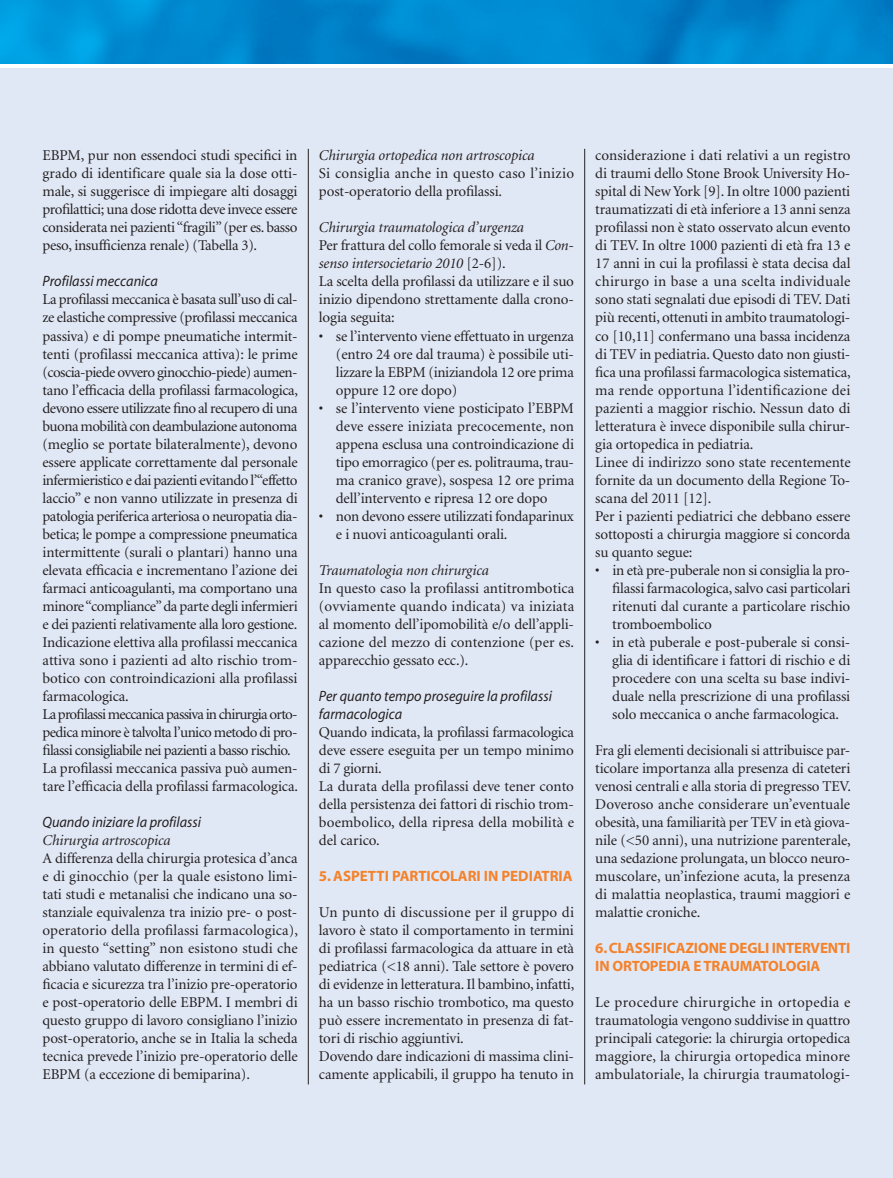
<style>
.page{position:relative;width:893px;height:1178px;background:#fff}
.page>*{position:absolute;margin:0;border:0;box-sizing:border-box;transform-origin:0 0}
.t1{font:15px/18px "Minion";letter-spacing:-.01em;color:#231f20;text-align:justify}
.t2{font:italic 15px/18px "Myriad";color:#231f20;scale:.95 1}
.t3{font:700 15px/18px "Myriad";letter-spacing:-.01em;color:#f4822b}
.t4{font:italic 15px "Minion";letter-spacing:-.01em;color:#231f20}
.t5{font:15px/18px "Minion";letter-spacing:.01em;color:#231f20}
.s1{font-style:italic}
</style>
<div class="page">
<div style="left:0;top:68px;width:893px;height:1110px;background:#e1e8f5"></div>
<svg style="left:0;top:0;width:893px;height:64px;background:#0088ce"></svg>
<hr style="left:308px;top:149px;width:1px;height:935px;background:#231f20">
<hr style="left:584px;top:149px;width:1px;height:935px;background:#231f20">
<p class="t1" style="left:43px;top:147px;width:257px">EBPM, pur non essendoci studi specifici in grado di identificare quale sia la dose otti&shy;male, si suggerisce di impiegare alti dosaggi profilattici; una dose ridotta deve invece essere considerata nei pazienti “fragili” (per es. basso peso, insufficienza renale) (Tabella 3).</p>
<p class="t2" style="left:43px;top:273px;width:123px">Profilassi meccanica</p>
<p class="t1" style="left:43px;top:291px;width:257px;text-align:left">La profilassi meccanica è basata sull’uso di cal&shy;ze elastiche compressive (profilassi meccanica passiva) e di pompe pneumatiche intermit&shy;tenti (profilassi meccanica attiva): le prime (coscia-piede ovvero ginocchio-piede) aumen&shy;tano l’efficacia della profilassi farmacologica, devono essere utilizzate fino al recupero di una buona mobilità con deambulazione autonoma (meglio se portate bilateralmente), devono essere applicate correttamente dal personale infermieristico e dai pazienti evitando l’“effetto laccio” e non vanno utilizzate in presenza di patologia periferica arteriosa o neuropatia dia&shy;betica; le pompe a compressione pneumatica intermittente (surali o plantari) hanno una elevata efficacia e incrementano l’azione dei farmaci anticoagulanti, ma comportano una minore “compliance” da parte degli infermieri e dei pazienti relativamente alla loro gestione.<br>Indicazione elettiva alla profilassi meccanica attiva sono i pazienti ad alto rischio trom&shy;botico con controindicazioni alla profilassi farmacologica.<br>La profilassi meccanica passiva in chirurgia orto&shy;pedica minore è talvolta l’unico metodo di pro&shy;filassi consigliabile nei pazienti a basso rischio.<br>La profilassi meccanica passiva può aumen&shy;tare l’efficacia della profilassi farmacologica.</p>
<p class="t2" style="left:43px;top:813px;width:168px">Quando iniziare la profilassi</p>
<p class="t4" style="left:43px;top:832px;width:129px">Chirurgia artroscopica</p>
<p class="t1" style="left:43px;top:849px;width:257px">A differenza della chirurgia protesica d’anca e di ginocchio (per la quale esistono limi&shy;tati studi e metanalisi che indicano una so&shy;stanziale equivalenza tra inizio pre- o post&shy;operatorio della profilassi farmacologica), in questo “setting” non esistono studi che abbiano valutato differenze in termini di ef&shy;ficacia e sicurezza tra l’inizio pre-operatorio e post-operatorio delle EBPM. I membri di questo gruppo di lavoro consigliano l’inizio post-operatorio, anche se in Italia la scheda tecnica prevede l’inizio pre-operatorio delle EBPM (a eccezione di bemiparina).</p>
<p class="t4" style="left:319px;top:148px;width:217px">Chirurgia ortopedica non artroscopica</p>
<p class="t5" style="left:319px;top:165px;width:257px">Si consiglia anche in questo caso l’inizio post-operatorio della profilassi.</p>
<p class="t1" style="left:319px;top:219px;width:257px;text-align:left"><span class="s1">Chirurgia traumatologica d’urgenza<br></span>Per frattura del collo femorale si veda il <span class="s1">Con&shy;senso intersocietario 2010</span> [2-6]).<br>La scelta della profilassi da utilizzare e il suo inizio dipendono strettamente dalla crono&shy;logia seguita:</p>
<p class="t1" style="left:336px;top:327px;width:240px;text-indent:-17px">• se l’intervento viene effettuato in urgenza (entro 24 ore dal trauma) è possibile uti&shy;lizzare la EBPM (iniziandola 12 ore prima oppure 12 ore dopo)</p>
<p class="t1" style="left:336px;top:399px;width:240px;text-indent:-17px">• se l’intervento viene posticipato l’EBPM deve essere iniziata precocemente, non appena esclusa una controindicazione di tipo emorragico (per es. politrauma, trau&shy;ma cranico grave), sospesa 12 ore prima dell’intervento e ripresa 12 ore dopo</p>
<p class="t1" style="left:336px;top:507px;width:240px;text-indent:-17px">• non devono essere utilizzati fondaparinux e i nuovi anticoagulanti orali.</p>
<p class="t4" style="left:319px;top:562px;width:172px">Traumatologia non chirurgica</p>
<p class="t1" style="left:319px;top:579px;width:257px">In questo caso la profilassi antitrombotica (ovviamente quando indicata) va iniziata al momento dell’ipomobilità e/o dell’appli&shy;cazione del mezzo di contenzione (per es. apparecchio gessato ecc.).</p>
<p class="t2" style="left:319px;top:687px;width:247px">Per quanto tempo proseguire la profilassi farmacologica</p>
<p class="t1" style="left:319px;top:723px;width:257px;text-align:left">Quando indicata, la profilassi farmacologica deve essere eseguita per un tempo minimo di 7 giorni.<br>La durata della profilassi deve tener conto della persistenza dei fattori di rischio trom&shy;boembolico, della ripresa della mobilità e del carico.</p>
<p class="t3" style="left:319px;top:867px;width:255px">5. ASPETTI PARTICOLARI IN PEDIATRIA</p>
<p class="t1" style="left:319px;top:903px;width:257px;text-align:left">Un punto di discussione per il gruppo di lavoro è stato il comportamento in termini di profilassi farmacologica da attuare in età pediatrica (&lt;18 anni). Tale settore è povero di evidenze in letteratura. Il bambino, infatti, ha un basso rischio trombotico, ma questo può essere incrementato in presenza di fat&shy;tori di rischio aggiuntivi.<br>Dovendo dare indicazioni di massima clini&shy;camente applicabili, il gruppo ha tenuto in</p>
<p class="t1" style="left:595px;top:147px;width:257px;text-align:left">considerazione i dati relativi a un registro di traumi dello Stone Brook University Ho&shy;spital di New York [9]. In oltre 1000 pazienti traumatizzati di età inferiore a 13 anni senza profilassi non è stato osservato alcun evento di TEV. In oltre 1000 pazienti di età fra 13 e 17 anni in cui la profilassi è stata decisa dal chirurgo in base a una scelta individuale sono stati segnalati due episodi di TEV. Dati più recenti, ottenuti in ambito traumatologi&shy;co [10,11] confermano una bassa incidenza di TEV in pediatria. Questo dato non giusti&shy;fica una profilassi farmacologica sistematica, ma rende opportuna l’identificazione dei pazienti a maggior rischio. Nessun dato di letteratura è invece disponibile sulla chirur&shy;gia ortopedica in pediatria.<br>Linee di indirizzo sono state recentemente fornite da un documento della Regione To&shy;scana del 2011 [12].<br>Per i pazienti pediatrici che debbano essere sottoposti a chirurgia maggiore si concorda su quanto segue:</p>
<p class="t1" style="left:612px;top:561px;width:240px;text-indent:-17px">• in età pre-puberale non si consiglia la pro&shy;filassi farmacologica, salvo casi particolari ritenuti dal curante a particolare rischio tromboembolico</p>
<p class="t1" style="left:612px;top:633px;width:240px;text-indent:-17px">• in età puberale e post-puberale si consi&shy;glia di identificare i fattori di rischio e di procedere con una scelta su base indivi&shy;duale nella prescrizione di una profilassi solo meccanica o anche farmacologica.</p>
<p class="t1" style="left:595px;top:741px;width:257px">Fra gli elementi decisionali si attribuisce par&shy;ticolare importanza alla presenza di cateteri venosi centrali e alla storia di pregresso TEV.<br>Doveroso anche considerare un’eventuale obesità, una familiarità per TEV in età giova&shy;nile (&lt;50 anni), una nutrizione parenterale, una sedazione prolungata, un blocco neuro&shy;muscolare, un’infezione acuta, la presenza di malattia neoplastica, traumi maggiori e malattie croniche.</p>
<p class="t3" style="left:595px;top:939px;width:255px">6. CLASSIFICAZIONE DEGLI INTERVENTI<br>IN ORTOPEDIA E TRAUMATOLOGIA</p>
<p class="t1" style="left:595px;top:993px;width:257px">Le procedure chirurgiche in ortopedia e traumatologia vengono suddivise in quattro principali categorie: la chirurgia ortopedica maggiore, la chirurgia ortopedica minore ambulatoriale, la chirurgia traumatologi-</p>
</div>
